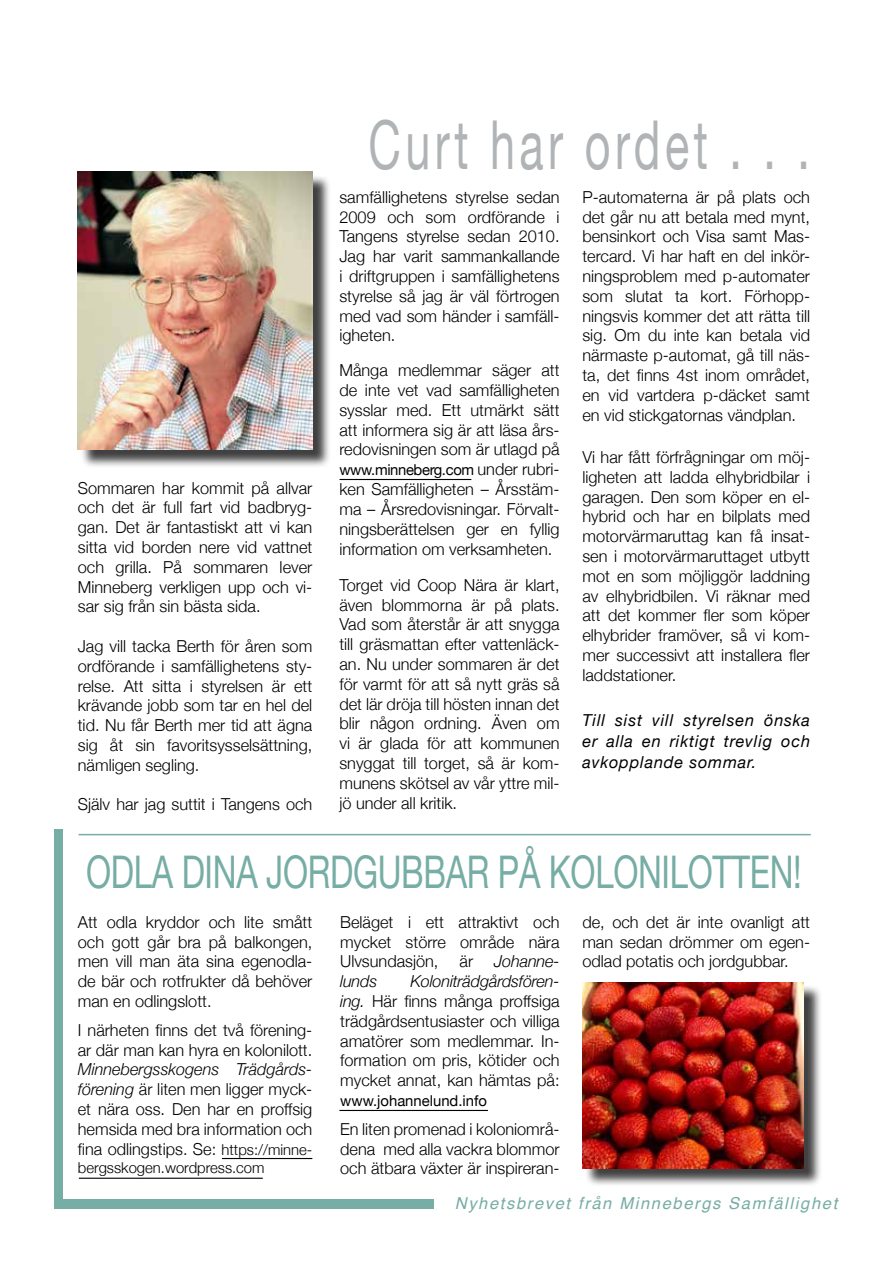
<style>
.page{position:relative;width:893px;height:1263px;background:#fff}
.page>*{position:absolute;margin:0;border:0;box-sizing:border-box;transform-origin:0 0}
.t1{font:67.5px "Helvetica Neue";letter-spacing:.1em;color:#b1b4b6;scale:.67 1}
.t2{font:45px "Helvetica Neue";letter-spacing:-.01em;color:#76ada4;scale:.73 1}
.t3{font:300 16.5px/19.8px "Helvetica Neue";color:#000;text-align:justify}
.t4{font:italic 16.5px/21px "Helvetica Neue";letter-spacing:.05em;color:#000;text-align:justify}
.t5{font:italic 16.5px "Helvetica";letter-spacing:.1em;color:#76ada4}
.t6{font:italic 300 16.5px "Helvetica Neue";letter-spacing:-.01em;color:#000}
.t7{font:15px "Helvetica Neue";letter-spacing:-.025em;color:#000}
.t8{font:300 15px "Helvetica Neue";color:#000}
.t9{font:15px "Helvetica Neue";color:#000}
.s1{font-weight:300;font-size:16.5px}
.s2{font-style:italic}
.s3{font-size:15px}
</style>
<div class="page">
<div style="left:54px;top:830px;width:9px;height:379px;background:#76ada4"></div>
<div style="left:54px;top:1199px;width:379px;height:10px;background:#76ada4"></div>
<div style="left:80px;top:174px;width:251px;height:294px;background:#000;opacity:.75"></div>
<img style="left:78px;top:172px;width:234px;height:278px">
<hr style="left:79px;top:834px;width:732px;height:1px;background:#76ada4">
<div style="left:585px;top:984px;width:237px;height:202px;background:#000;opacity:.75"></div>
<img style="left:582px;top:982px;width:221px;height:186px">
<hr style="left:339px;top:1110px;width:149px;height:1px;background:#000">
<hr style="left:222px;top:1158px;width:90px;height:1px;background:#000">
<hr style="left:79px;top:1178px;width:184px;height:1px;background:#000">
<hr style="left:340px;top:479px;width:131px;height:1px;background:#000">
<p class="t3" style="left:78px;top:477px;width:236px">Sommaren har kommit på allvar och det är full fart vid badbryg&shy;gan. Det är fantastiskt att vi kan sitta vid borden nere vid vattnet och grilla. På sommaren lever Minneberg verkligen upp och vi&shy;sar sig från sin bästa sida.</p>
<p class="t3" style="left:78px;top:635px;width:236px">Jag vill tacka Berth för åren som ordförande i samfällighetens sty&shy;relse. Att sitta i styrelsen är ett krävande jobb som tar en hel del tid. Nu får Berth mer tid att ägna sig åt sin favoritsysselsättning, nämligen segling.</p>
<p class="t3" style="left:78px;top:794px;width:236px">Själv har jag suttit i Tangens och</p>
<h1 class="t1" style="left:368px;top:96px;width:660px">Curt har ordet . . .</h1>
<p class="t3" style="left:339px;top:186px;width:222px">samfällighetens styrelse sedan 2009 och som ordförande i Tangens styrelse sedan 2010.<br>Jag har varit sammankallande i driftgruppen i samfällighetens styrelse så jag är väl förtrogen med vad som händer i samfäll&shy;igheten.</p>
<p class="t3" style="left:339px;top:360px;width:222px">Många medlemmar säger att de inte vet vad samfälligheten sysslar med. Ett utmärkt sätt att informera sig är att läsa års&shy;redovisningen som är utlagd på</p>
<p class="t7" style="left:339px;top:459px;width:222px">www.minneberg.com <span class="s1">under rubri-</span></p>
<p class="t3" style="left:339px;top:478px;width:222px">ken Samfälligheten – Årsstäm&shy;ma – Årsredovisningar. Förvalt&shy;ningsberättelsen ger en fyllig information om verksamheten.</p>
<p class="t3" style="left:339px;top:574px;width:222px">Torget vid Coop Nära är klart, även blommorna är på plats.<br>Vad som återstår är att snygga till gräsmattan efter vattenläck&shy;an. Nu under sommaren är det för varmt för att så nytt gräs så det lär dröja till hösten innan det blir någon ordning. Även om vi är glada för att kommunen snyggat till torget, så är kom&shy;munens skötsel av vår yttre mil&shy;jö under all kritik.</p>
<p class="t3" style="left:582px;top:186px;width:229px">P-automaterna är på plats och det går nu att betala med mynt, bensinkort och Visa samt Mas&shy;tercard. Vi har haft en del inkör&shy;ningsproblem med p-automater som slutat ta kort. Förhopp&shy;ningsvis kommer det att rätta till sig. Om du inte kan betala vid närmaste p-automat, gå till näs&shy;ta, det finns 4st inom området, en vid vartdera p-däcket samt en vid stickgatornas vändplan.</p>
<p class="t3" style="left:582px;top:446px;width:229px">Vi har fått förfrågningar om möj&shy;ligheten att ladda elhybridbilar i garagen. Den som köper en el&shy;hybrid och har en bilplats med motorvärmaruttag kan få insat&shy;sen i motorvärmaruttaget utbytt mot en som möjliggör laddning av elhybridbilen. Vi räknar med att det kommer fler som köper elhybrider framöver, så vi kom&shy;mer successivt att installera fler laddstationer.</p>
<p class="t4" style="left:582px;top:710px;width:229px">Till sist vill styrelsen önska er alla en riktigt trevlig och avkopplande sommar.</p>
<h2 class="t2" style="left:86px;top:840px;width:982px">ODLA DINA JORDGUBBAR PÅ KOLONILOTTEN!</h2>
<p class="t3" style="left:340px;top:911px;width:221px">Beläget i ett attraktivt och mycket större område nära Ulvsundasjön,</p>
<p class="t3" style="left:78px;top:911px;width:236px">Att odla kryddor och lite smått och gott går bra på balkongen, men vill man äta sina egenodla&shy;de bär och rotfrukter då behöver man en odlingslott.</p>
<p class="t3" style="left:78px;top:1019px;width:236px">I närheten finns det två förening&shy;ar där man kan hyra en kolonilott.</p>
<p class="t3" style="left:78px;top:1058px;width:236px"><span class="s2">Minnebergsskogens Trädgårds&shy;förening</span> är liten men ligger myck&shy;et nära oss. Den har en proffsig hemsida med bra information och fina odlingstips. Se: <span class="s3">https://minne-</span></p>
<p class="t8" style="left:78px;top:1155px;width:188px">bergsskogen.wordpress.com</p>
<p class="t3" style="left:582px;top:911px;width:229px">de, och det är inte ovanligt att man sedan drömmer om egen&shy;odlad potatis och jordgubbar.</p>
<p class="t3" style="left:459px;top:950px;width:15px">är</p>
<p class="t6" style="left:494px;top:948px;width:67px">Johanne-</p>
<p class="t3" style="left:340px;top:970px;width:221px;text-indent:70px"><span class="s2">Koloniträdgårdsfören&shy;ing.</span> Här finns många proffsiga trädgårdsentusiaster och villiga amatörer som medlemmar. In&shy;formation om pris, kötider och mycket annat, kan hämtas på:</p>
<p class="t9" style="left:340px;top:1090px;width:148px">www.johannelund.info</p>
<p class="t3" style="left:340px;top:1118px;width:221px">En liten promenad i koloniområ&shy;dena med alla vackra blommor och ätbara växter är inspireran-</p>
<p class="t6" style="left:340px;top:968px;width:39px">lunds</p>
<p class="t5" style="left:455px;top:1190px;width:384px">Nyhetsbrevet från Minnebergs Samfällighet</p>
</div>
